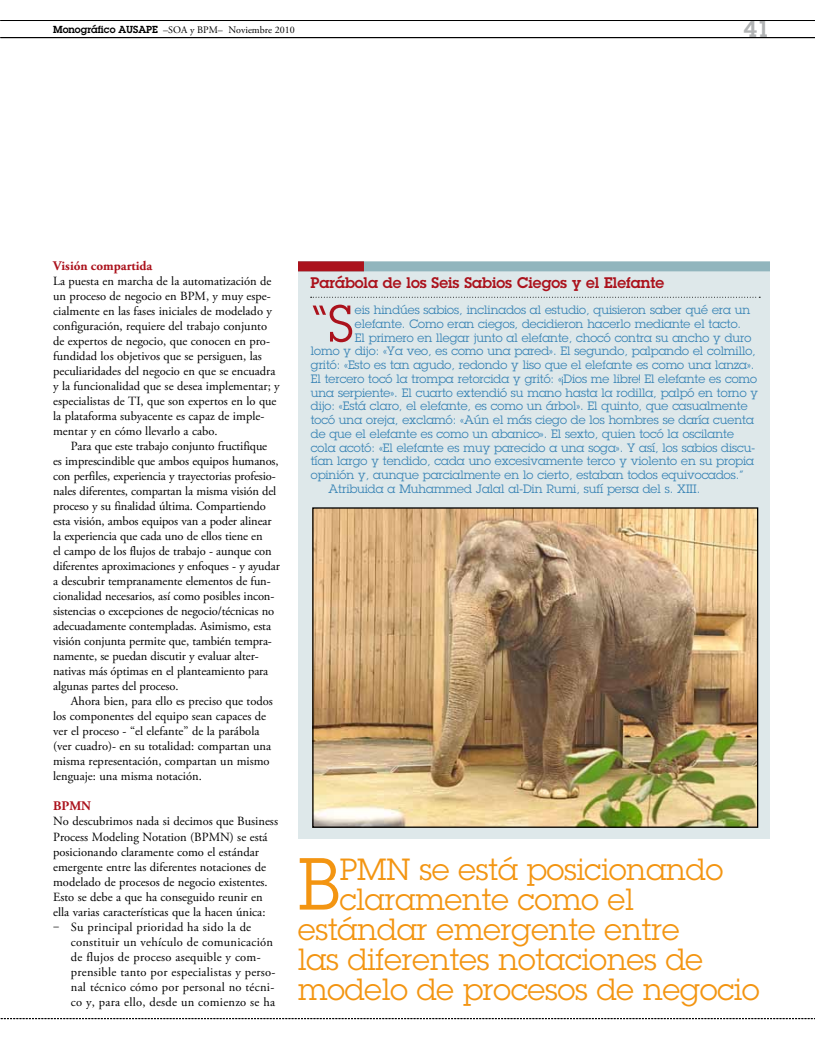
<style>
.page{position:relative;width:815px;height:1053px;background:#fff}
.page>*{position:absolute;margin:0;border:0;box-sizing:border-box;transform-origin:0 0}
.t1{font:72px "Lubalin Graph Std";color:#f39512}
.t2{font:50.38px "Lubalin Graph Std";color:#ab121c}
.t3{font:30px "Lubalin Graph Std";color:#f39512}
.t4{font:600 22.5px "Lubalin Graph Std";color:#b1b3b4}
.t5{font:600 15px "Lubalin Graph Std";color:#ab121c}
.t6{font:700 13.12px "Adobe Garamond Pro";color:#ab121c}
.t7{font:12.5px/15px "Adobe Garamond Pro";color:#000}
.t8{font:12.5px/15px "Adobe Garamond Pro";letter-spacing:.02em;color:#000}
.t9{font:11.88px "Lubalin Graph Std";color:#3481b3}
.t10{font:10px "Adobe Garamond Pro";color:#000}
.s1{font-family:"Lubalin Graph Std";font-weight:600}
</style>
<div class="page">
<hr style="left:0;top:37px;width:815px;height:1px;background:#000">
<svg style="left:1px;top:1018px;width:814px;height:1px"></svg>
<hr style="left:0;top:20px;width:815px;height:1px;background:#000">
<div style="left:298px;top:265px;width:472px;height:573px;background:#dee8ea"></div>
<div style="left:298px;top:261px;width:472px;height:10px;background:#91b5bd"></div>
<div style="left:298px;top:261px;width:66px;height:10px;background:#ab121c"></div>
<svg style="left:311px;top:297px;width:449px;height:1px"></svg>
<img style="left:314px;top:509px;width:442px;height:316px">
<div style="left:312px;top:507px;width:446px;height:320px;border:1px solid #000"></div>
<p class="t10" style="left:53px;top:24px;width:243px"><span class="s1">Monográfico AUSAPE</span> –SOA y BPM– Noviembre 2010</p>
<h3 class="t4" style="left:744px;top:14px;width:28px">41</h3>
<p class="t6" style="left:53px;top:258px;width:101px">Visión compartida</p>
<p class="t7" style="left:53px;top:274px;width:228px">La puesta en marcha de la automatización de un proceso de negocio en BPM, y muy espe&shy;cialmente en las fases iniciales de modelado y configuración, requiere del trabajo conjunto de expertos de negocio, que conocen en pro&shy;fundidad los objetivos que se persiguen, las peculiaridades del negocio en que se encuadra y la funcionalidad que se desea implementar; y especialistas de TI, que son expertos en lo que la plataforma subyacente es capaz de imple&shy;mentar y en cómo llevarlo a cabo.</p>
<p class="t7" style="left:53px;top:439px;width:228px;text-indent:18px">Para que este trabajo conjunto fructifique<br>es imprescindible que ambos equipos humanos, con perfiles, experiencia y trayectorias profesio&shy;nales diferentes, compartan la misma visión del proceso y su finalidad última. Compartiendo esta visión, ambos equipos van a poder alinear la experiencia que cada uno de ellos tiene en<br>el campo de los flujos de trabajo - aunque con diferentes aproximaciones y enfoques - y ayudar a descubrir tempranamente elementos de fun&shy;cionalidad necesarios, así como posibles incon&shy;sistencias o excepciones de negocio/técnicas no adecuadamente contempladas. Asimismo, esta visión conjunta permite que, también tempra&shy;namente, se puedan discutir y evaluar alter&shy;nativas más óptimas en el planteamiento para algunas partes del proceso.</p>
<p class="t7" style="left:53px;top:694px;width:221px;text-indent:18px">Ahora bien, para ello es preciso que todos los componentes del equipo sean capaces de ver el proceso - “el elefante” de la parábola (ver cuadro)- en su totalidad: compartan una misma representación, compartan un mismo lenguaje: una misma notación.</p>
<p class="t6" style="left:53px;top:798px;width:39px">BPMN</p>
<p class="t7" style="left:53px;top:814px;width:226px">No descubrimos nada si decimos que Business Process Modeling Notation (BPMN) se está posicionando claramente como el estándar emergente entre las diferentes notaciones de modelado de procesos de negocio existentes.<br>Esto se debe a que ha conseguido reunir en ella varias características que la hacen única:<br>‒ Su principal prioridad ha sido la de</p>
<p class="t8" style="left:71px;top:934px;width:206px">constituir un vehículo de comunicación de flujos de proceso asequible y com&shy;prensible tanto por especialistas y perso&shy;nal técnico cómo por personal no técni&shy;co y, para ello, desde un comienzo se ha</p>
<p class="t5" style="left:310px;top:273px;width:355px">Parábola de los Seis Sabios Ciegos y el Elefante</p>
<h2 class="t2" style="left:311px;top:292px;width:44px">“S</h2>
<p class="t9" style="left:355px;top:302px;width:397px">eis hindúes sabios, inclinados al estudio, quisieron saber qué era un</p>
<p class="t9" style="left:355px;top:316px;width:388px">elefante. Como eran ciegos, decidieron hacerlo mediante el tacto.</p>
<p class="t9" style="left:355px;top:330px;width:398px">El primero en llegar junto al elefante, chocó contra su ancho y duro</p>
<p class="t9" style="left:311px;top:343px;width:446px">lomo y dijo: «Ya veo, es como una pared». El segundo, palpando el colmillo,</p>
<p class="t9" style="left:311px;top:357px;width:445px">gritó: «Esto es tan agudo, redondo y liso que el elefante es como una lanza».</p>
<p class="t9" style="left:311px;top:371px;width:448px">El tercero tocó la trompa retorcida y gritó: «¡Dios me libre! El elefante es como</p>
<p class="t9" style="left:311px;top:385px;width:449px">una serpiente». El cuarto extendió su mano hasta la rodilla, palpó en torno y</p>
<p class="t9" style="left:311px;top:398px;width:438px">dijo: «Está claro, el elefante, es como un árbol». El quinto, que casualmente</p>
<p class="t9" style="left:311px;top:412px;width:445px">tocó una oreja, exclamó: «Aún el más ciego de los hombres se daría cuenta</p>
<p class="t9" style="left:311px;top:426px;width:425px">de que el elefante es como un abanico». El sexto, quien tocó la oscilante</p>
<p class="t9" style="left:311px;top:440px;width:446px">cola acotó: «El elefante es muy parecido a una soga». Y así, los sabios discu-</p>
<p class="t9" style="left:311px;top:453px;width:445px">tían largo y tendido, cada uno excesivamente terco y violento en su propia</p>
<p class="t9" style="left:311px;top:467px;width:434px">opinión y, aunque parcialmente en lo cierto, estaban todos equivocados.”</p>
<p class="t9" style="left:329px;top:481px;width:373px">Atribuida a Muhammed Jalal al-Din Rumi, sufí persa del s. XIII.</p>
<h1 class="t1" style="left:298px;top:838px;width:43px">B</h1>
<h3 class="t3" style="left:340px;top:850px;width:385px">PMN se está posicionando</h3>
<h3 class="t3" style="left:340px;top:880px;width:295px">claramente como el</h3>
<h3 class="t3" style="left:298px;top:910px;width:383px">estándar emergente entre</h3>
<h3 class="t3" style="left:298px;top:940px;width:406px">las diferentes notaciones de</h3>
<h3 class="t3" style="left:298px;top:970px;width:463px">modelo de procesos de negocio</h3>
</div>
